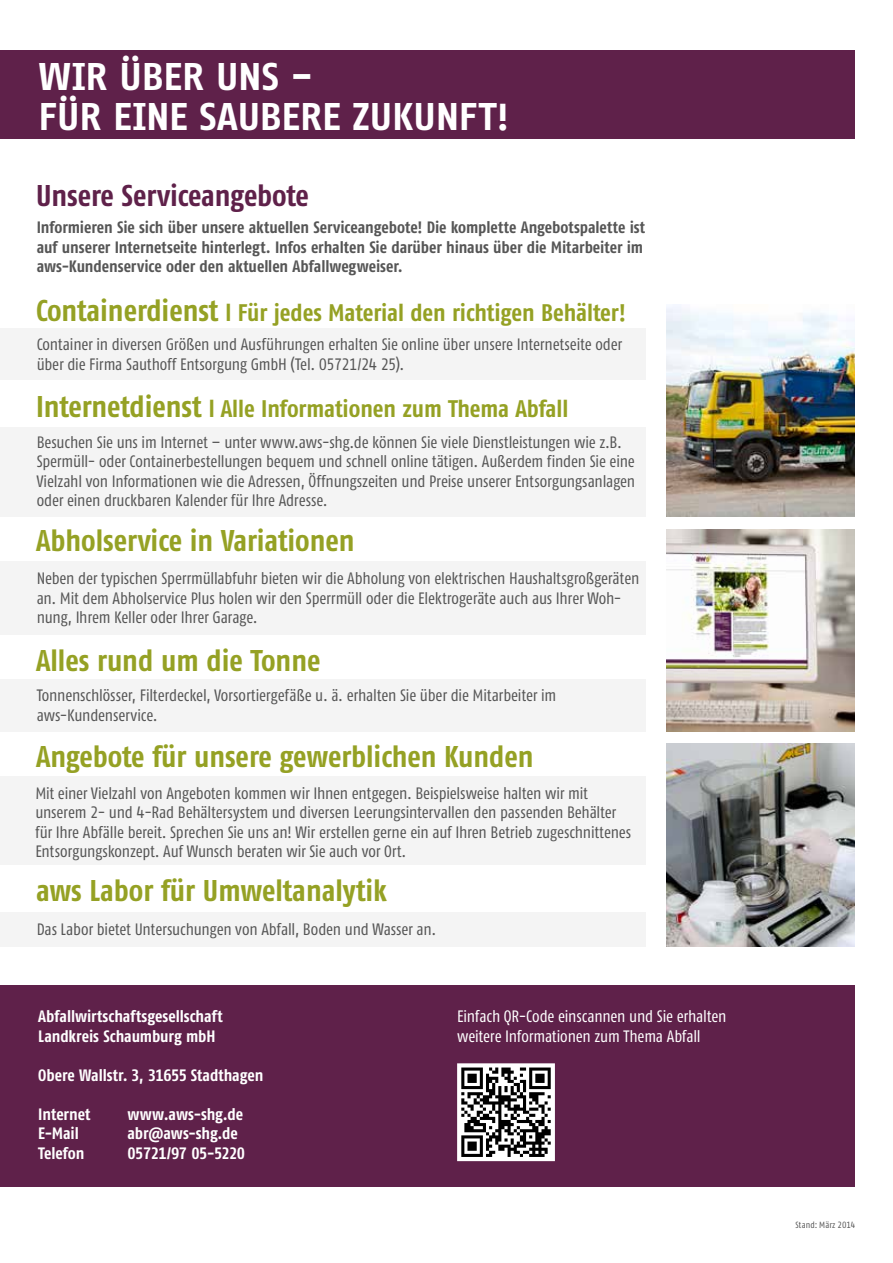
<style>
.page{position:relative;width:893px;height:1263px;background:#fff}
.page>*{position:absolute;margin:0;border:0;box-sizing:border-box;transform-origin:0 0}
.t1{font:700 37.5px/40.5px "Fago Office Sans OT";letter-spacing:-.01em;color:#fff}
.t2{font:30px "Fago Co Bold Tf";color:#95a124}
.t3{font:30px "Fago Co Bold Tf";letter-spacing:-.005em;color:#5f214a}
.t4{font:24px "Fago Co Bold Tf";letter-spacing:-.005em;color:#95a124}
.t5{font:16.5px/19.5px "Fago Co";letter-spacing:-.01em;color:#565656}
.t6{font:16.5px/19.5px "Fago Co Bold Tf";letter-spacing:-.005em;color:#565656;text-align:justify}
.t7{font:700 16.5px/19.5px "Fago Co";letter-spacing:-.005em;color:#fff}
.t8{font:16.5px/19.5px "Fago Co";letter-spacing:-.01em;color:#fff}
.t9{font:16.5px "Fago Co Bold Tf";letter-spacing:-.005em;color:#fff}
.t10{font:16.5px "Fago Co Bold Tf";letter-spacing:-.025em;color:#fff}
.t11{font:9px "Fago Co";letter-spacing:.01em;color:#565656}
.s1{font-size:30px}
.s2{font-family:"Fago Co Regular Tf"}
.s3{font-family:"Fago Co";font-weight:700}
</style>
<div class="page">
<div style="left:0;top:50px;width:855px;height:89px;background:#5f214a"></div>
<div style="left:0;top:776px;width:645px;height:88px;background:#f4f4f4"></div>
<div style="left:0;top:427px;width:645px;height:89px;background:#f4f4f4"></div>
<div style="left:0;top:329px;width:645px;height:51px;background:#f4f4f4"></div>
<div style="left:0;top:561px;width:645px;height:73px;background:#f4f4f4"></div>
<div style="left:0;top:679px;width:645px;height:52px;background:#f4f4f4"></div>
<div style="left:0;top:912px;width:645px;height:34px;background:#f4f4f4"></div>
<img style="left:666px;top:304px;width:189px;height:213px">
<img style="left:666px;top:529px;width:189px;height:202px">
<img style="left:666px;top:744px;width:189px;height:202px">
<div style="left:0;top:985px;width:855px;height:201px;background:#5f214a"></div>
<svg style="left:457px;top:1063px;width:98px;height:99px;background:#919090"></svg>
<h1 class="t1" style="left:38px;top:56px;width:473px">WIR ÜBER UNS –<br>FÜR EINE SAUBERE ZUKUNFT!</h1>
<h2 class="t3" style="left:36px;top:177px;width:274px">Unsere Serviceangebote</h2>
<p class="t6" style="left:37px;top:218px;width:610px">Informieren Sie sich über unsere aktuellen Serviceangebote! Die komplette Angebotspalette ist auf unserer Internetseite hinterlegt. Infos erhalten Sie darüber hinaus über die Mitarbeiter im aws-Kundenservice oder den aktuellen Abfallwegweiser.</p>
<h3 class="t4" style="left:36px;top:298px;width:592px"><span class="s1">Containerdienst</span> l Für jedes Material den richtigen Behälter!</h3>
<p class="t5" style="left:37px;top:335px;width:587px">Container in diversen Größen und Ausführungen erhalten Sie online über unsere Internetseite oder über die Firma Sauthoff Entsorgung GmbH (Tel. <span class="s2">05721/24 25</span>).</p>
<h3 class="t4" style="left:36px;top:395px;width:534px"><span class="s1">Internetdienst</span> l Alle Informationen zum Thema Abfall</h3>
<p class="t5" style="left:37px;top:432px;width:600px">Besuchen Sie uns im Internet – unter www.aws-shg.de können Sie viele Dienstleistungen wie z.B.<br>Spermüll- oder Containerbestellungen bequem und schnell online tätigen. Außerdem finden Sie eine Vielzahl von Informationen wie die Adressen, Öffnungszeiten und Preise unserer Entsorgungsanlagen oder einen druckbaren Kalender für Ihre Adresse.</p>
<h2 class="t2" style="left:36px;top:522px;width:320px">Abholservice in Variationen</h2>
<p class="t5" style="left:37px;top:569px;width:604px">Neben der typischen Sperrmüllabfuhr bieten wir die Abholung von elektrischen Haushaltsgroßgeräten an. Mit dem Abholservice Plus holen wir den Sperrmüll oder die Elektrogeräte auch aus Ihrer Woh&shy;nung, Ihrem Keller oder Ihrer Garage.</p>
<h2 class="t2" style="left:36px;top:643px;width:286px">Alles rund um die Tonne</h2>
<p class="t5" style="left:37px;top:686px;width:521px">Tonnenschlösser, Filterdeckel, Vorsortiergefäße u. ä. erhalten Sie über die Mitarbeiter im aws-Kundenservice.</p>
<h2 class="t2" style="left:36px;top:739px;width:499px">Angebote für unsere gewerblichen Kunden</h2>
<p class="t5" style="left:35px;top:783px;width:597px">Mit einer Vielzahl von Angeboten kommen wir Ihnen entgegen. Beispielsweise halten wir mit unserem <span class="s2">2</span>- und <span class="s2">4</span>-Rad Behältersystem und diversen Leerungsintervallen den passenden Behälter für Ihre Abfälle bereit. Sprechen Sie uns an! Wir erstellen gerne ein auf Ihren Betrieb zugeschnittenes Entsorgungskonzept. Auf Wunsch beraten wir Sie auch vor Ort.</p>
<h2 class="t2" style="left:36px;top:873px;width:353px">aws Labor für Umweltanalytik</h2>
<p class="t5" style="left:37px;top:920px;width:401px">Das Labor bietet Untersuchungen von Abfall, Boden und Wasser an.</p>
<p class="t7" style="left:38px;top:1006px;width:186px">Abfallwirtschaftsgesellschaft<br>Landkreis Schaumburg mbH</p>
<p class="t9" style="left:38px;top:1065px;width:227px"><span class="s3">Obere Wallstr.</span> 3, 31655 Stadthagen</p>
<p class="t7" style="left:38px;top:1104px;width:54px">Internet</p>
<p class="t7" style="left:127px;top:1104px;width:117px">www.aws-shg.de</p>
<p class="t7" style="left:38px;top:1123px;width:42px">E-Mail</p>
<p class="t7" style="left:127px;top:1123px;width:112px">abr@aws-shg.de</p>
<p class="t7" style="left:38px;top:1143px;width:48px">Telefon</p>
<p class="t10" style="left:127px;top:1143px;width:119px">05721/97 05-5220</p>
<p class="t8" style="left:457px;top:1007px;width:271px">Einfach QR-Code einscannen und Sie erhalten weitere Informationen zum Thema Abfall</p>
<p class="t11" style="left:796px;top:1220px;width:61px">Stand: März <span class="s2">2014</span></p>
</div>
